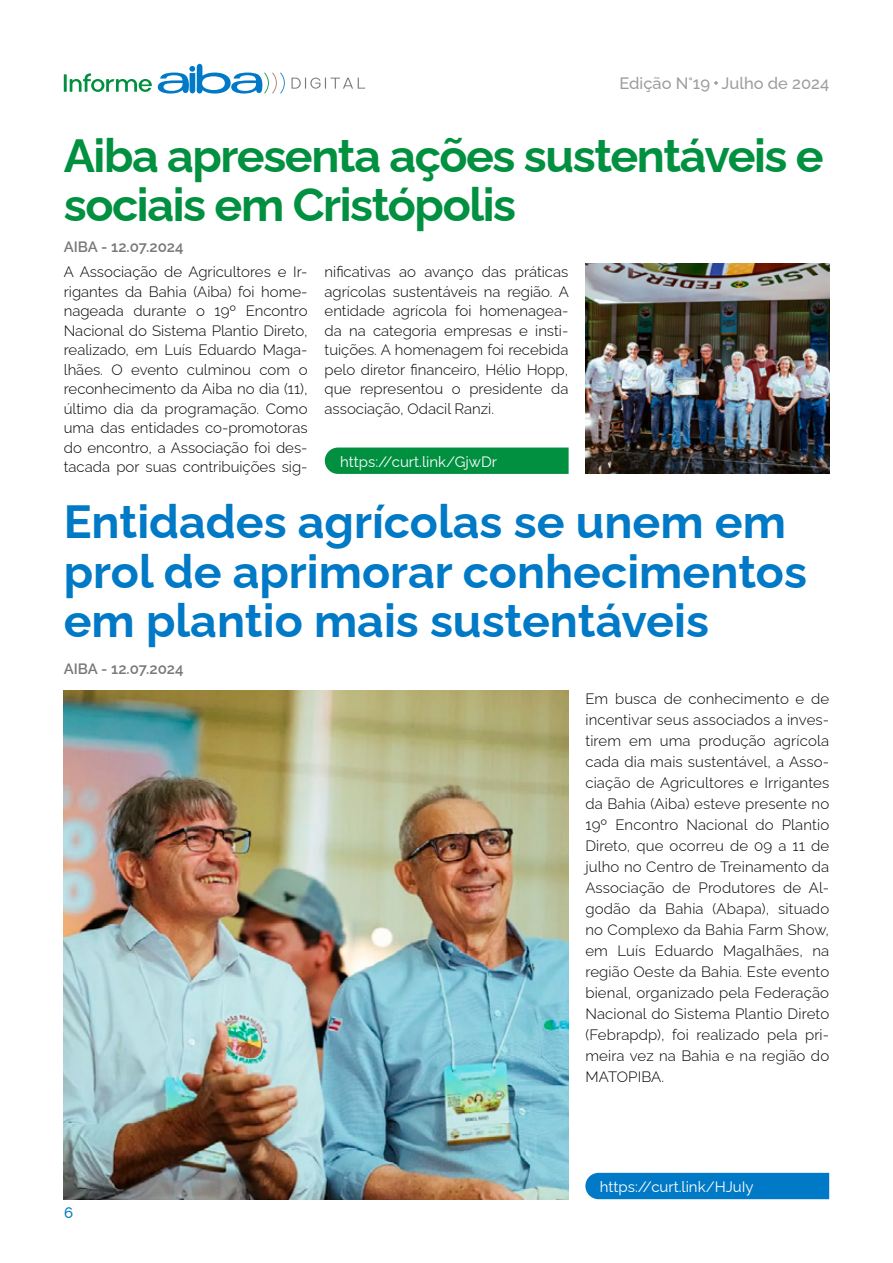
<style>
.page{position:relative;width:893px;height:1263px;background:#fff}
.page>*{position:absolute;margin:0;border:0;box-sizing:border-box;transform-origin:0 0}
.t1{font:700 46.5px/49.5px "Raleway";color:#0079c6}
.t2{font:700 46.5px/49.5px "Raleway";letter-spacing:-.03em;color:#009040}
.t3{font:500 16.5px "Raleway";color:#9d9d9c}
.t4{font:300 15px/21px "Raleway";color:#000;text-align:justify}
.t5{font:15px "Raleway";color:#fff}
.t6{font:600 15px "Raleway";color:#777877}
.t7{font:500 15px "Raleway";color:#0079c6}
</style>
<div class="page">
<svg style="left:325px;top:447px;width:244px;height:27px;background:#099346"></svg>
<img style="left:585px;top:263px;width:244px;height:211px">
<div style="left:585px;top:1173px;width:244px;height:26px;background:#0079c6"></div>
<img style="left:64px;top:690px;width:504px;height:509px">
<hr style="left:64px;top:74px;width:3px;height:18px;background:#009040">
<svg style="left:70px;top:73px;width:82px;height:19px"></svg>
<svg style="left:291px;top:78px;width:74px;height:11px"></svg>
<svg style="left:158px;top:63px;width:127px;height:31px"></svg>
<svg style="left:714px;top:81px;width:4px;height:4px"></svg>
<p class="t3" style="left:619px;top:70px;width:211px">Edição N°19 Julho de 2024</p>
<h1 class="t2" style="left:64px;top:125px;width:761px">Aiba apresenta ações sustentáveis e sociais em Cristópolis</h1>
<p class="t6" style="left:64px;top:234px;width:121px">AIBA - 12.07.2024</p>
<p class="t4" style="left:64px;top:261px;width:245px;line-height:19.5px">A Associação de Agricultores e Ir&shy;rigantes da Bahia (Aiba) foi home&shy;nageada durante o 19º Encontro Nacional do Sistema Plantio Direto, realizado, em Luís Eduardo Maga&shy;lhães. O evento culminou com o reconhecimento da Aiba no dia (11), último dia da programação. Como uma das entidades co-promotoras do encontro, a Associação foi des&shy;tacada por suas contribuições sig-</p>
<p class="t4" style="left:325px;top:261px;width:246px;line-height:19.5px">nificativas ao avanço das práticas agrícolas sustentáveis na região. A entidade agrícola foi homenagea&shy;da na categoria empresas e insti&shy;tuições. A homenagem foi recebida pelo diretor financeiro, Hélio Hopp, que representou o presidente da associação, Odacil Ranzi.</p>
<h1 class="t1" style="left:64px;top:492px;width:745px">Entidades agrícolas se unem em prol de aprimorar conhecimentos em plantio mais sustentáveis</h1>
<p class="t5" style="left:340px;top:449px;width:158px">https://curt.link/GjwDr</p>
<p class="t6" style="left:64px;top:657px;width:121px">AIBA - 12.07.2024</p>
<p class="t7" style="left:64px;top:1201px;width:11px">6</p>
<p class="t4" style="left:585px;top:687px;width:245px">Em busca de conhecimento e de incentivar seus associados a inves&shy;tirem em uma produção agrícola cada dia mais sustentável, a Asso&shy;ciação de Agricultores e Irrigantes da Bahia (Aiba) esteve presente no 19º Encontro Nacional do Plantio Direto, que ocorreu de 09 a 11 de julho no Centro de Treinamento da Associação de Produtores de Al&shy;godão da Bahia (Abapa), situado no Complexo da Bahia Farm Show, em Luís Eduardo Magalhães, na região Oeste da Bahia. Este evento bienal, organizado pela Federação Nacional do Sistema Plantio Direto (Febrapdp), foi realizado pela pri&shy;meira vez na Bahia e na região do MATOPIBA.</p>
<p class="t5" style="left:600px;top:1174px;width:155px">https://curt.link/HJuIy</p>
</div>
